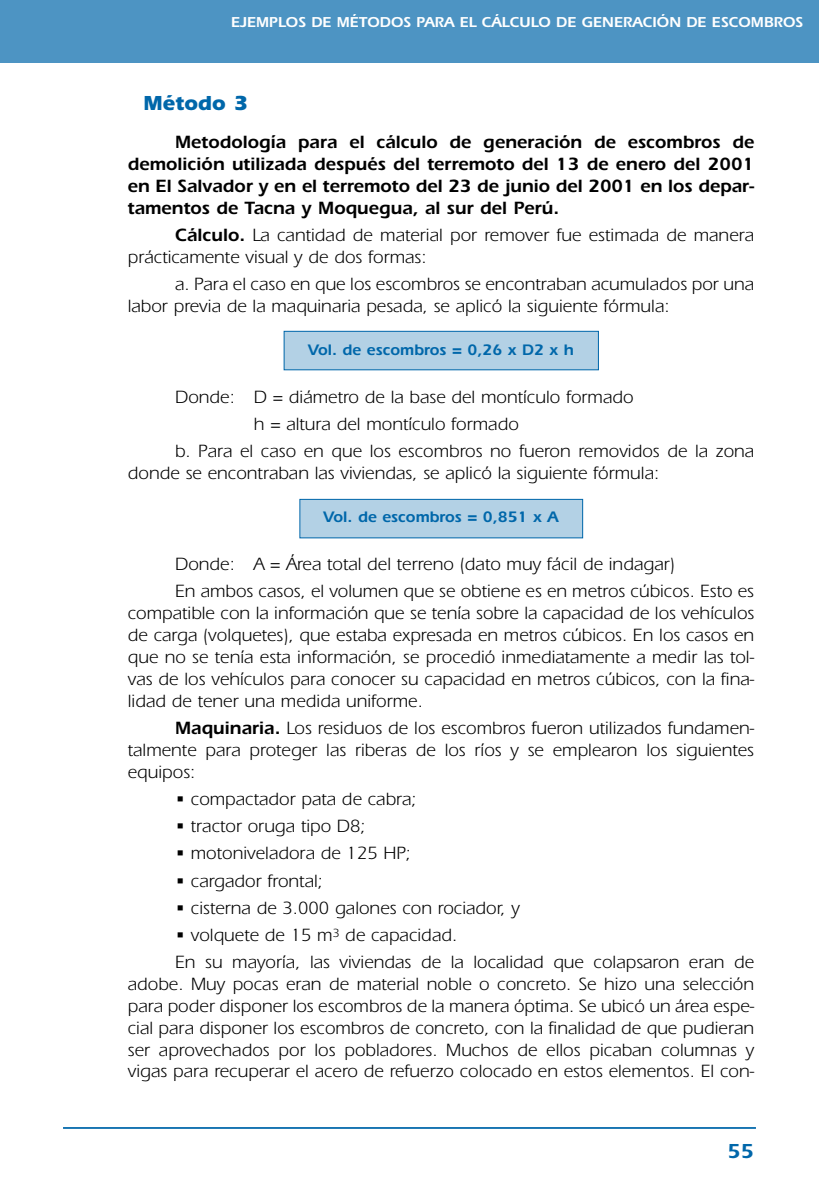
<style>
.page{position:relative;width:819px;height:1191px;background:#fff}
.page>*{position:absolute;margin:0;border:0;box-sizing:border-box;transform-origin:0 0}
.t1{font:700 21px "Itc Eras";color:#0067aa}
.t2{font:600 21px "Itc Eras";color:#0067aa}
.t3{font:18.38px/21.9px "Itc Eras";color:#000}
.t4{font:600 18.38px/21.9px "Itc Eras";color:#000;text-align:justify}
.t5{font:600 15.75px "Itc Eras";color:#0067aa}
.t6{font:600 14.88px "Itc Eras";color:#fff}
.s1{font-weight:600}
</style>
<div class="page">
<div style="left:0;top:0;width:819px;height:63px;background:#4d94c3"></div>
<hr style="left:63px;top:1127px;width:693px;height:1px;background:#0067aa">
<div style="left:284px;top:331px;width:314px;height:39px;background:#b3d1e5"></div>
<div style="left:284px;top:331px;width:314px;height:39px;border:1px solid #0067aa"></div>
<div style="left:300px;top:499px;width:282px;height:39px;background:#b3d1e5"></div>
<div style="left:299px;top:499px;width:284px;height:39px;border:1px solid #0067aa"></div>
<p class="t6" style="left:231px;top:17px;width:573px">EJEMPLOS DE MÉTODOS PARA EL CÁLCULO DE GENERACIÓN DE ESCOMBROS</p>
<p class="t1" style="left:144px;top:96px;width:106px">Método 3</p>
<p class="t4" style="left:128px;top:133px;width:628px;text-indent:47px">Metodología para el cálculo de generación de escombros de demolición utilizada después del terremoto del 13 de enero del 2001 en El Salvador y en el terremoto del 23 de junio del 2001 en los depar&shy;tamentos de Tacna y Moquegua, al sur del Perú.</p>
<p class="t3" style="left:128px;top:226px;width:628px;text-indent:47px"><span class="s1">Cálculo.</span> La cantidad de material por remover fue estimada de manera prácticamente visual y de dos formas:</p>
<p class="t3" style="left:128px;top:275px;width:627px;text-indent:47px">a. Para el caso en que los escombros se encontraban acumulados por una labor previa de la maquinaria pesada, se aplicó la siguiente fórmula:</p>
<p class="t5" style="left:308px;top:344px;width:267px">Vol. de escombros = 0,26 x D2 x h</p>
<p class="t3" style="left:175px;top:388px;width:460px">Donde: D = diámetro de la base del montículo formado</p>
<p class="t3" style="left:254px;top:415px;width:266px">h = altura del montículo formado</p>
<p class="t3" style="left:175px;top:442px;width:580px">b. Para el caso en que los escombros no fueron removidos de la zona</p>
<p class="t3" style="left:128px;top:464px;width:533px">donde se encontraban las viviendas, se aplicó la siguiente fórmula:</p>
<p class="t5" style="left:323px;top:511px;width:236px">Vol. de escombros = 0,851 x A</p>
<p class="t3" style="left:175px;top:552px;width:580px;line-height:27.1px">Donde: A = Área total del terreno (dato muy fácil de indagar)<br>En ambos casos, el volumen que se obtiene es en metros cúbicos. Esto es</p>
<p class="t3" style="left:128px;top:604px;width:628px;text-align:justify">compatible con la información que se tenía sobre la capacidad de los vehículos de carga (volquetes), que estaba expresada en metros cúbicos. En los casos en que no se tenía esta información, se procedió inmediatamente a medir las tol&shy;vas de los vehículos para conocer su capacidad en metros cúbicos, con la fina&shy;lidad de tener una medida uniforme.</p>
<p class="t3" style="left:128px;top:719px;width:628px;text-align:justify;text-indent:47px"><span class="s1">Maquinaria.</span> Los residuos de los escombros fueron utilizados fundamen&shy;talmente para proteger las riberas de los ríos y se emplearon los siguientes equipos:</p>
<p class="t3" style="left:175px;top:790px;width:243px">• compactador pata de cabra;</p>
<p class="t3" style="left:175px;top:817px;width:192px">• tractor oruga tipo D8;</p>
<p class="t3" style="left:175px;top:844px;width:237px">• motoniveladora de 125 HP;</p>
<p class="t3" style="left:175px;top:871px;width:149px">• cargador frontal;</p>
<p class="t3" style="left:175px;top:898px;width:346px">• cisterna de 3.000 galones con rociador, y</p>
<p class="t3" style="left:175px;top:923px;width:580px;line-height:27.1px">• volquete de 15 m<sup>3</sup> de capacidad.<br>En su mayoría, las viviendas de la localidad que colapsaron eran de</p>
<p class="t3" style="left:128px;top:975px;width:628px;text-align:justify">adobe. Muy pocas eran de material noble o concreto. Se hizo una selección para poder disponer los escombros de la manera óptima. Se ubicó un área espe&shy;cial para disponer los escombros de concreto, con la finalidad de que pudieran ser aprovechados por los pobladores. Muchos de ellos picaban columnas y vigas para recuperar el acero de refuerzo colocado en estos elementos. El con-</p>
<p class="t2" style="left:727px;top:1144px;width:28px">55</p>
</div>
